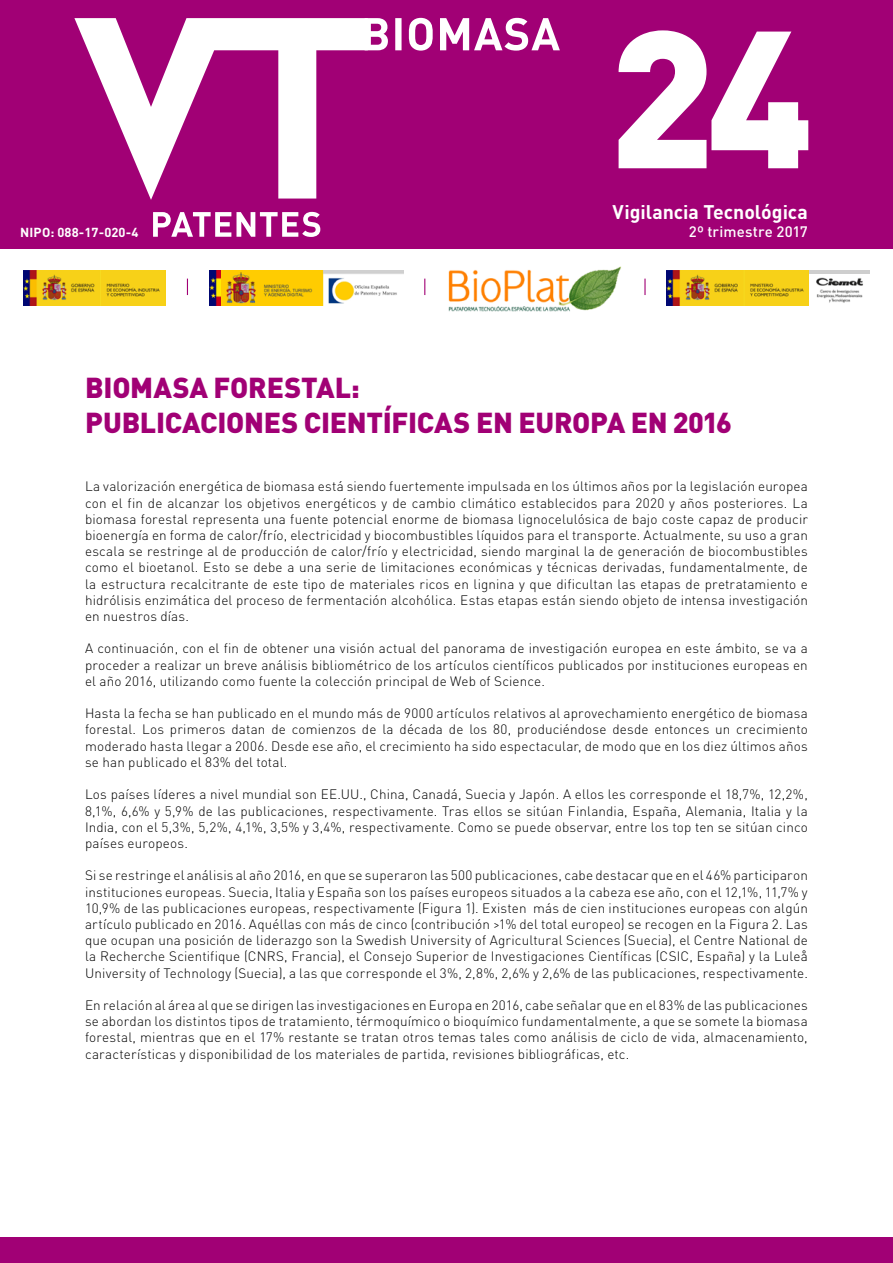
<style>
.page{position:relative;width:893px;height:1263px;background:#fff}
.page>*{position:absolute;margin:0;border:0;box-sizing:border-box;transform-origin:0 0}
.t1{font:900 192px "DIN Pro";color:#fff}
.t2{font:900 28.5px/34.2px "DIN Pro";letter-spacing:-.01em;color:#a10075}
.t3{font:700 19.5px "DIN Pro";color:#fff}
.t4{font:500 15px "DIN Pro";letter-spacing:.01em;color:#fff}
.t5{font:300 13.5px/16.2px "DIN Pro";letter-spacing:.01em;color:#000;text-align:justify}
.t6{font:700 12.9px "DIN Pro";letter-spacing:.01em;color:#fff}
</style>
<div class="page">
<div style="left:0;top:0;width:893px;height:249px;background:#a10075"></div>
<svg style="left:153px;top:212px;width:167px;height:25px"></svg>
<svg style="left:74px;top:18px;width:291px;height:182px"></svg>
<svg style="left:365px;top:18px;width:195px;height:33px"></svg>
<div style="left:0;top:1237px;width:893px;height:26px;background:#a10075"></div>
<img style="left:448px;top:266px;width:173px;height:46px">
<svg style="left:424px;top:279px;width:1px;height:16px"></svg>
<svg style="left:187px;top:279px;width:1px;height:16px"></svg>
<svg style="left:644px;top:279px;width:2px;height:16px"></svg>
<img style="left:23px;top:270px;width:143px;height:36px">
<img style="left:667px;top:270px;width:142px;height:36px">
<hr style="left:809px;top:270px;width:61px;height:4px;background:#cecece">
<img style="left:816px;top:277px;width:47px;height:26px">
<img style="left:209px;top:270px;width:194px;height:36px">
<h1 class="t1" style="left:608px;top:-66px;width:206px">24</h1>
<h3 class="t3" style="left:613px;top:196px;width:197px">Vigilancia Tecnológica</h3>
<p class="t6" style="left:20px;top:222px;width:120px">NIPO: 088-17-020-4</p>
<p class="t4" style="left:689px;top:219px;width:121px">2º trimestre 2017</p>
<h2 class="t2" style="left:85px;top:367px;width:648px">BIOMASA FORESTAL:<br>PUBLICACIONES CIENTÍFICAS EN EUROPA EN 2016</h2>
<p class="t5" style="left:85px;top:477px;width:724px">La valorización energética de biomasa está siendo fuertemente impulsada en los últimos años por la legislación europea con el fin de alcanzar los objetivos energéticos y de cambio climático establecidos para 2020 y años posteriores. La biomasa forestal representa una fuente potencial enorme de biomasa lignocelulósica de bajo coste capaz de producir bioenergía en forma de calor/frío, electricidad y biocombustibles líquidos para el transporte. Actualmente, su uso a gran escala se restringe al de producción de calor/frío y electricidad, siendo marginal la de generación de biocombustibles como el bioetanol. Esto se debe a una serie de limitaciones económicas y técnicas derivadas, fundamentalmente, de la estructura recalcitrante de este tipo de materiales ricos en lignina y que dificultan las etapas de pretratamiento e hidrólisis enzimática del proceso de fermentación alcohólica. Estas etapas están siendo objeto de intensa investigación en nuestros días.</p>
<p class="t5" style="left:85px;top:639px;width:724px">A continuación, con el fin de obtener una visión actual del panorama de investigación europea en este ámbito, se va a proceder a realizar un breve análisis bibliométrico de los artículos científicos publicados por instituciones europeas en el año 2016, utilizando como fuente la colección principal de Web of Science.</p>
<p class="t5" style="left:85px;top:704px;width:724px">Hasta la fecha se han publicado en el mundo más de 9000 artículos relativos al aprovechamiento energético de biomasa forestal. Los primeros datan de comienzos de la década de los 80, produciéndose desde entonces un crecimiento moderado hasta llegar a 2006. Desde ese año, el crecimiento ha sido espectacular, de modo que en los diez últimos años se han publicado el 83% del total.</p>
<p class="t5" style="left:85px;top:785px;width:724px">Los países líderes a nivel mundial son EE.UU., China, Canadá, Suecia y Japón. A ellos les corresponde el 18,7%, 12,2%, 8,1%, 6,6% y 5,9% de las publicaciones, respectivamente. Tras ellos se sitúan Finlandia, España, Alemania, Italia y la India, con el 5,3%, 5,2%, 4,1%, 3,5% y 3,4%, respectivamente. Como se puede observar, entre los top ten se sitúan cinco países europeos.</p>
<p class="t5" style="left:85px;top:866px;width:724px">Si se restringe el análisis al año 2016, en que se superaron las 500 publicaciones, cabe destacar que en el 46% participaron instituciones europeas. Suecia, Italia y España son los países europeos situados a la cabeza ese año, con el 12,1%, 11,7% y 10,9% de las publicaciones europeas, respectivamente (Figura 1). Existen más de cien instituciones europeas con algún artículo publicado en 2016. Aquéllas con más de cinco (contribución &gt;1% del total europeo) se recogen en la Figura 2. Las que ocupan una posición de liderazgo son la Swedish University of Agricultural Sciences (Suecia), el Centre National de la Recherche Scientifique (CNRS, Francia), el Consejo Superior de Investigaciones Científicas (CSIC, España) y la Luleå University of Technology (Suecia), a las que corresponde el 3%, 2,8%, 2,6% y 2,6% de las publicaciones, respectivamente.</p>
<p class="t5" style="left:85px;top:996px;width:724px">En relación al área al que se dirigen las investigaciones en Europa en 2016, cabe señalar que en el 83% de las publicaciones se abordan los distintos tipos de tratamiento, térmoquímico o bioquímico fundamentalmente, a que se somete la biomasa forestal, mientras que en el 17% restante se tratan otros temas tales como análisis de ciclo de vida, almacenamiento, características y disponibilidad de los materiales de partida, revisiones bibliográficas, etc.</p>
</div>
